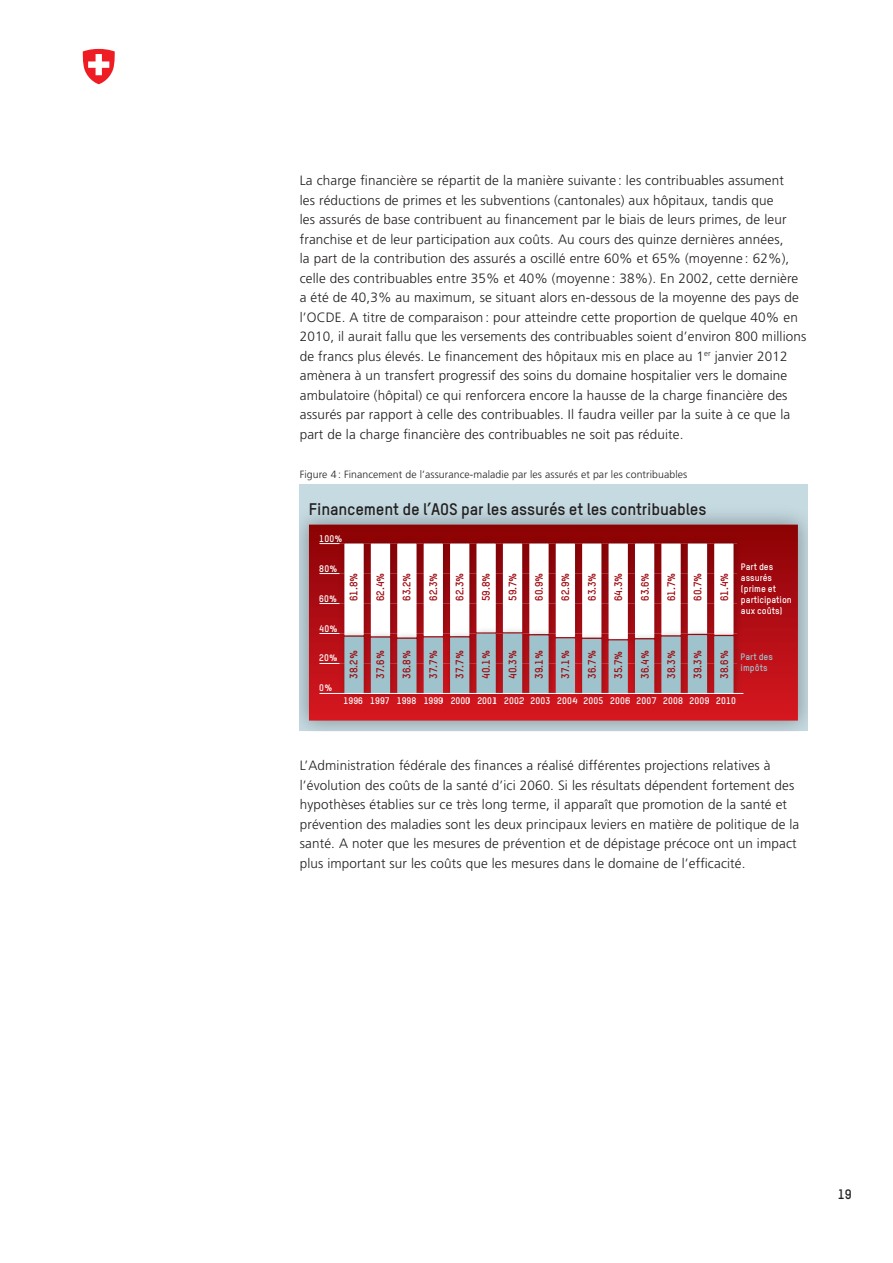
<style>
.page{position:relative;width:893px;height:1263px;background:#fff}
.page>*{position:absolute;margin:0;border:0;box-sizing:border-box;transform-origin:0 0}
.t1{font:700 16.5px "TSTAR";letter-spacing:-.01em;color:#231f20}
.Lauftext_9_13_regula{font:300 13.5px/19.5px "Frutiger";letter-spacing:.01em;color:#231f20}
.t2{font:700 13.5px "TSTAR";color:#231f20}
.t3{font:700 10.8px "TSTAR";color:#9d070d}
.Bildlegende_7_10_reg{font:300 10.5px "Frutiger";letter-spacing:.01em;color:#231f20}
.t4{font:700 9.45px "TSTAR";letter-spacing:.02em;color:#fff}
.t5{font:700 9.3px/11.1px "TSTAR";color:#fff}
.t6{font:700 9.3px/11.1px "TSTAR";color:#9fc3cc}
</style>
<div class="page">
<svg style="left:82px;top:49px;width:33px;height:35px"></svg>
<div style="left:299px;top:484px;width:508px;height:246px;background:#c5dae1"></div>
<img style="left:300px;top:499px;width:508px;height:232px">
<div style="left:309px;top:525px;width:489px;height:196px;background:linear-gradient(to bottom,#8b0206,#d71821)"></div>
<svg style="left:320px;top:543px;width:15px;height:1px"></svg>
<svg style="left:320px;top:573px;width:15px;height:1px"></svg>
<svg style="left:320px;top:603px;width:15px;height:1px"></svg>
<svg style="left:320px;top:633px;width:15px;height:1px"></svg>
<svg style="left:320px;top:663px;width:15px;height:1px"></svg>
<img style="left:337px;top:535px;width:26px;height:93px">
<div style="left:344px;top:544px;width:20px;height:91px;background:#fff"></div>
<img style="left:363px;top:535px;width:27px;height:93px">
<div style="left:371px;top:544px;width:19px;height:92px;background:#fff"></div>
<img style="left:390px;top:535px;width:26px;height:94px">
<div style="left:397px;top:544px;width:20px;height:93px;background:#fff"></div>
<img style="left:416px;top:535px;width:27px;height:102px">
<div style="left:424px;top:544px;width:19px;height:92px;background:#fff"></div>
<img style="left:443px;top:535px;width:26px;height:93px">
<div style="left:450px;top:544px;width:19px;height:92px;background:#fff"></div>
<img style="left:469px;top:535px;width:26px;height:90px">
<div style="left:476px;top:544px;width:20px;height:88px;background:#fff"></div>
<img style="left:495px;top:535px;width:27px;height:90px">
<div style="left:503px;top:544px;width:19px;height:88px;background:#fff"></div>
<img style="left:559px;top:535px;width:16px;height:103px">
<div style="left:556px;top:544px;width:19px;height:93px;background:#fff"></div>
<img style="left:575px;top:535px;width:26px;height:95px">
<div style="left:582px;top:544px;width:19px;height:94px;background:#fff"></div>
<img style="left:601px;top:535px;width:26px;height:105px">
<div style="left:609px;top:544px;width:19px;height:95px;background:#fff"></div>
<img style="left:691px;top:535px;width:16px;height:8px">
<div style="left:688px;top:544px;width:19px;height:90px;background:#fff"></div>
<img style="left:707px;top:535px;width:37px;height:92px">
<div style="left:714px;top:544px;width:19px;height:91px;background:#fff"></div>
<img style="left:627px;top:535px;width:27px;height:95px">
<div style="left:635px;top:544px;width:19px;height:94px;background:#fff"></div>
<img style="left:654px;top:535px;width:37px;height:93px">
<div style="left:661px;top:544px;width:20px;height:91px;background:#fff"></div>
<img style="left:522px;top:535px;width:37px;height:91px">
<div style="left:529px;top:544px;width:20px;height:90px;background:#fff"></div>
<hr style="left:335px;top:663px;width:402px;height:1px;background:#fff">
<hr style="left:335px;top:633px;width:402px;height:1px;background:#fff">
<hr style="left:335px;top:603px;width:402px;height:1px;background:#fff">
<hr style="left:335px;top:573px;width:402px;height:1px;background:#fff">
<hr style="left:335px;top:543px;width:402px;height:1px;background:#fff">
<img style="left:337px;top:628px;width:37px;height:75px">
<div style="left:344px;top:637px;width:20px;height:56px;background:#9fc3cc"></div>
<img style="left:363px;top:629px;width:35px;height:73px">
<div style="left:371px;top:638px;width:19px;height:55px;background:#9fc3cc"></div>
<img style="left:390px;top:630px;width:37px;height:73px">
<div style="left:397px;top:639px;width:20px;height:54px;background:#9fc3cc"></div>
<div style="left:424px;top:637px;width:19px;height:56px;background:#9fc3cc"></div>
<img style="left:443px;top:628px;width:26px;height:75px">
<div style="left:450px;top:637px;width:19px;height:56px;background:#9fc3cc"></div>
<img style="left:469px;top:625px;width:37px;height:78px">
<div style="left:476px;top:634px;width:20px;height:59px;background:#9fc3cc"></div>
<img style="left:495px;top:625px;width:35px;height:77px">
<div style="left:503px;top:634px;width:19px;height:59px;background:#9fc3cc"></div>
<div style="left:556px;top:638px;width:19px;height:55px;background:#9fc3cc"></div>
<img style="left:575px;top:630px;width:37px;height:72px">
<div style="left:582px;top:639px;width:19px;height:54px;background:#9fc3cc"></div>
<div style="left:609px;top:640px;width:19px;height:53px;background:#9fc3cc"></div>
<img style="left:680px;top:626px;width:35px;height:76px">
<div style="left:688px;top:635px;width:19px;height:58px;background:#9fc3cc"></div>
<img style="left:707px;top:627px;width:37px;height:75px">
<div style="left:714px;top:636px;width:19px;height:57px;background:#9fc3cc"></div>
<img style="left:627px;top:630px;width:27px;height:72px">
<div style="left:635px;top:639px;width:19px;height:54px;background:#9fc3cc"></div>
<img style="left:654px;top:628px;width:37px;height:74px">
<div style="left:661px;top:636px;width:20px;height:57px;background:#9fc3cc"></div>
<img style="left:522px;top:626px;width:37px;height:76px">
<div style="left:529px;top:635px;width:20px;height:58px;background:#9fc3cc"></div>
<hr style="left:320px;top:693px;width:423px;height:1px;background:#fff">
<p class="Lauftext_9_13_regula" style="left:300px;top:171px;width:508px">La charge financière se répartit de la manière suivante : les contribuables assument<br>les réductions de primes et les subventions (cantonales) aux hôpitaux, tandis que<br>les assurés de base contribuent au financement par le biais de leurs primes, de leur franchise et de leur participation aux coûts. Au cours des quinze dernières années,<br>la part de la contribution des assurés a oscillé entre 60% et 65% (moyenne : 62%), celle des contribuables entre 35% et 40% (moyenne : 38%). En 2002, cette dernière a été de 40,3% au maximum, se situant alors en-dessous de la moyenne des pays de l’OCDE. A titre de comparaison : pour atteindre cette proportion de quelque 40% en 2010, il aurait fallu que les versements des contribuables soient d’environ 800 millions de francs plus élevés. Le financement des hôpitaux mis en place au 1<sup>er</sup> janvier 2012 amènera à un transfert progressif des soins du domaine hospitalier vers le domaine ambulatoire (hôpital) ce qui renforcera encore la hausse de la charge financière des assurés par rapport à celle des contribuables. Il faudra veiller par la suite à ce que la part de la charge financière des contribuables ne soit pas réduite.</p>
<p class="Bildlegende_7_10_reg" style="left:300px;top:468px;width:389px">Figure 4 : Financement de l’assurance-maladie par les assurés et par les contribuables</p>
<p class="t1" style="left:309px;top:499px;width:399px">Financement de l’AOS par les assurés et les contribuables</p>
<p class="t4" style="left:319px;top:532px;width:25px">100%</p>
<p class="t4" style="left:319px;top:562px;width:20px">80%</p>
<p class="t4" style="left:319px;top:592px;width:20px">60%</p>
<p class="t3" style="left:347px;top:601px;width:30px;rotate:-90deg">61.8%</p>
<p class="t3" style="left:373px;top:601px;width:30px;rotate:-90deg">62.4%</p>
<p class="t3" style="left:400px;top:601px;width:30px;rotate:-90deg">63.2%</p>
<p class="t3" style="left:426px;top:601px;width:30px;rotate:-90deg">62.3%</p>
<p class="t3" style="left:453px;top:601px;width:30px;rotate:-90deg">62.3%</p>
<p class="t3" style="left:479px;top:601px;width:30px;rotate:-90deg">59.8%</p>
<p class="t3" style="left:506px;top:601px;width:30px;rotate:-90deg">59.7%</p>
<p class="t3" style="left:532px;top:601px;width:30px;rotate:-90deg">60.9%</p>
<p class="t3" style="left:559px;top:601px;width:30px;rotate:-90deg">62.9%</p>
<p class="t3" style="left:585px;top:601px;width:30px;rotate:-90deg">63.3%</p>
<p class="t3" style="left:612px;top:601px;width:30px;rotate:-90deg">64.3%</p>
<p class="t3" style="left:638px;top:601px;width:30px;rotate:-90deg">63.6%</p>
<p class="t3" style="left:664px;top:601px;width:30px;rotate:-90deg">61.7%</p>
<p class="t3" style="left:691px;top:601px;width:30px;rotate:-90deg">60.7%</p>
<p class="t3" style="left:717px;top:601px;width:30px;rotate:-90deg">61.4%</p>
<p class="t4" style="left:319px;top:622px;width:20px">40%</p>
<p class="t4" style="left:319px;top:652px;width:19px">20%</p>
<p class="t4" style="left:319px;top:682px;width:15px">0%</p>
<p class="t3" style="left:347px;top:679px;width:30px;rotate:-90deg">38.2%</p>
<p class="t3" style="left:373px;top:679px;width:30px;rotate:-90deg">37.6%</p>
<p class="t3" style="left:400px;top:679px;width:30px;rotate:-90deg">36.8%</p>
<p class="t3" style="left:426px;top:679px;width:30px;rotate:-90deg">37.7%</p>
<p class="t3" style="left:453px;top:679px;width:30px;rotate:-90deg">37.7%</p>
<p class="t3" style="left:479px;top:679px;width:30px;rotate:-90deg">40.1%</p>
<p class="t3" style="left:506px;top:679px;width:30px;rotate:-90deg">40.3%</p>
<p class="t3" style="left:532px;top:679px;width:30px;rotate:-90deg">39.1%</p>
<p class="t3" style="left:559px;top:679px;width:30px;rotate:-90deg">37.1%</p>
<p class="t3" style="left:585px;top:679px;width:30px;rotate:-90deg">36.7%</p>
<p class="t3" style="left:612px;top:679px;width:30px;rotate:-90deg">35.7%</p>
<p class="t3" style="left:638px;top:679px;width:30px;rotate:-90deg">36.4%</p>
<p class="t3" style="left:664px;top:679px;width:30px;rotate:-90deg">38.3%</p>
<p class="t3" style="left:691px;top:679px;width:30px;rotate:-90deg">39.3%</p>
<p class="t3" style="left:717px;top:679px;width:30px;rotate:-90deg">38.6%</p>
<p class="t5" style="left:741px;top:561px;width:52px">Part des assurés (prime et participation aux coûts)</p>
<p class="t6" style="left:741px;top:651px;width:34px">Part des impôts</p>
<p class="t4" style="left:344px;top:695px;width:394px">1996 1997 1998 1999 2000 2001 2002 2003 2004 2005 2006 2007 2008 2009 2010</p>
<p class="Lauftext_9_13_regula" style="left:300px;top:756px;width:501px">L’Administration fédérale des finances a réalisé différentes projections relatives à l’évolution des coûts de la santé d’ici 2060. Si les résultats dépendent fortement des hypothèses établies sur ce très long terme, il apparaît que promotion de la santé et prévention des maladies sont les deux principaux leviers en matière de politique de la santé. A noter que les mesures de prévention et de dépistage précoce ont un impact plus important sur les coûts que les mesures dans le domaine de l’efficacité.</p>
<p class="t2" style="left:838px;top:1186px;width:16px">19</p>
</div>
